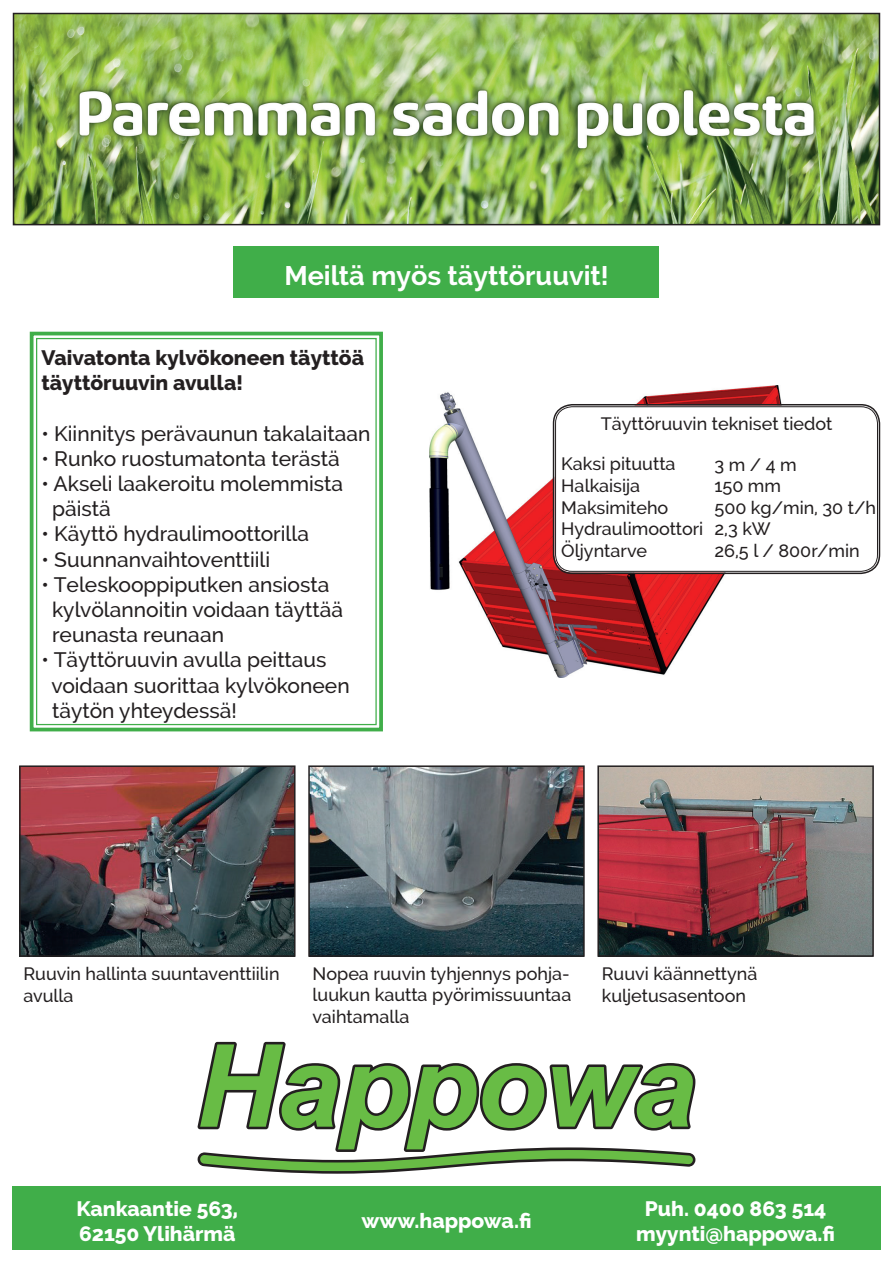
<style>
.page{position:relative;width:893px;height:1263px;background:#fff}
.page>*{position:absolute;margin:0;border:0;box-sizing:border-box;transform-origin:0 0}
.t1{font:700 27px "Raleway";color:#fff}
.t2{font:500 21px/25.2px "Raleway";color:#231f20}
.t3{font:800 21px/25.2px "Raleway";color:#fff}
.t4{font:800 21px/25.2px "Raleway";color:#231f20}
.t5{font:500 18px/21.6px "Raleway";color:#231f20}
</style>
<div class="page">
<svg style="left:29px;top:331px;width:354px;height:401px"></svg>
<div style="left:36px;top:338px;width:341px;height:387px;border:1px solid #40ae49"></div>
<img style="left:429px;top:385px;width:362px;height:293px">
<img style="left:22px;top:768px;width:271px;height:186px">
<div style="left:19px;top:765px;width:277px;height:192px;border:2px solid #231f20"></div>
<div style="left:554px;top:405px;width:325px;height:168px;background:#fff;border-radius:18px"></div>
<div style="left:553px;top:404px;width:327px;height:170px;border:2px solid #231f20;border-radius:19px"></div>
<div style="left:555px;top:406px;width:323px;height:166px;border:1px solid #231f20;border-radius:17px"></div>
<img style="left:311px;top:768px;width:271px;height:186px">
<div style="left:308px;top:765px;width:277px;height:192px;border:2px solid #231f20"></div>
<img style="left:600px;top:768px;width:271px;height:186px">
<div style="left:597px;top:765px;width:277px;height:192px;border:2px solid #231f20"></div>
<div style="left:234px;top:247px;width:425px;height:51px;background:#40ae49"></div>
<div style="left:13px;top:1186px;width:289px;height:64px;background:#40ae49"></div>
<div style="left:302px;top:1186px;width:289px;height:64px;background:#40ae49"></div>
<div style="left:591px;top:1186px;width:289px;height:64px;background:#40ae49"></div>
<svg style="left:198px;top:1042px;width:497px;height:132px"></svg>
<img style="left:16px;top:16px;width:861px;height:206px">
<div style="left:13px;top:13px;width:867px;height:212px;border:2px solid #231f20"></div>
<p class="t1" style="left:284px;top:260px;width:326px">Meiltä myös täyttöruuvit!</p>
<p class="t4" style="left:42px;top:345px;width:324px">Vaivatonta kylvökoneen täyttöä täyttöruuvin avulla!</p>
<p class="t2" style="left:42px;top:421px;width:330px">• Kiinnitys perävaunun takalaitaan</p>
<p class="t2" style="left:42px;top:446px;width:300px">• Runko ruostumatonta terästä</p>
<p class="t2" style="left:52px;top:471px;width:293px;text-indent:-11px">• Akseli laakeroitu molemmista päistä</p>
<p class="t2" style="left:42px;top:521px;width:269px">• Käyttö hydraulimoottorilla</p>
<p class="t2" style="left:42px;top:547px;width:230px">• Suunnanvaihtoventtiili</p>
<p class="t2" style="left:52px;top:572px;width:293px;text-indent:-11px">• Teleskooppiputken ansiosta kylvölannoitin voidaan täyttää reunasta reunaan</p>
<p class="t2" style="left:51px;top:647px;width:300px;text-indent:-10px">• Täyttöruuvin avulla peittaus voidaan suorittaa kylvökoneen täytön yhteydessä!</p>
<p class="t5" style="left:601px;top:413px;width:233px">Täyttöruuvin tekniset tiedot</p>
<p class="t5" style="left:561px;top:453px;width:144px">Kaksi pituutta<br>Halkaisija<br>Maksimiteho<br>Hydraulimoottori<br>Öljyntarve</p>
<p class="t5" style="left:714px;top:453px;width:163px">3 m / 4 m<br>150 mm<br>500 kg/min, 30 t/h<br>2,3 kW<br>26,5 l / 800r/min</p>
<p class="t5" style="left:23px;top:963px;width:258px">Ruuvin hallinta suuntaventtiilin avulla</p>
<p class="t5" style="left:313px;top:963px;width:260px;text-align:justify">Nopea ruuvin tyhjennys pohja&shy;luukun kautta pyörimissuuntaa vaihtamalla</p>
<p class="t5" style="left:602px;top:963px;width:157px">Ruuvi käännettynä kuljetusasentoon</p>
<p class="t3" style="left:77px;top:1196px;width:163px">Kankaantie 563,<br>62150 Ylihärmä</p>
<p class="t3" style="left:361px;top:1208px;width:171px">www.happowa.fi</p>
<p class="t3" style="left:636px;top:1196px;width:200px;text-align:center">Puh. 0400 863 514 myynti@happowa.fi</p>
</div>
